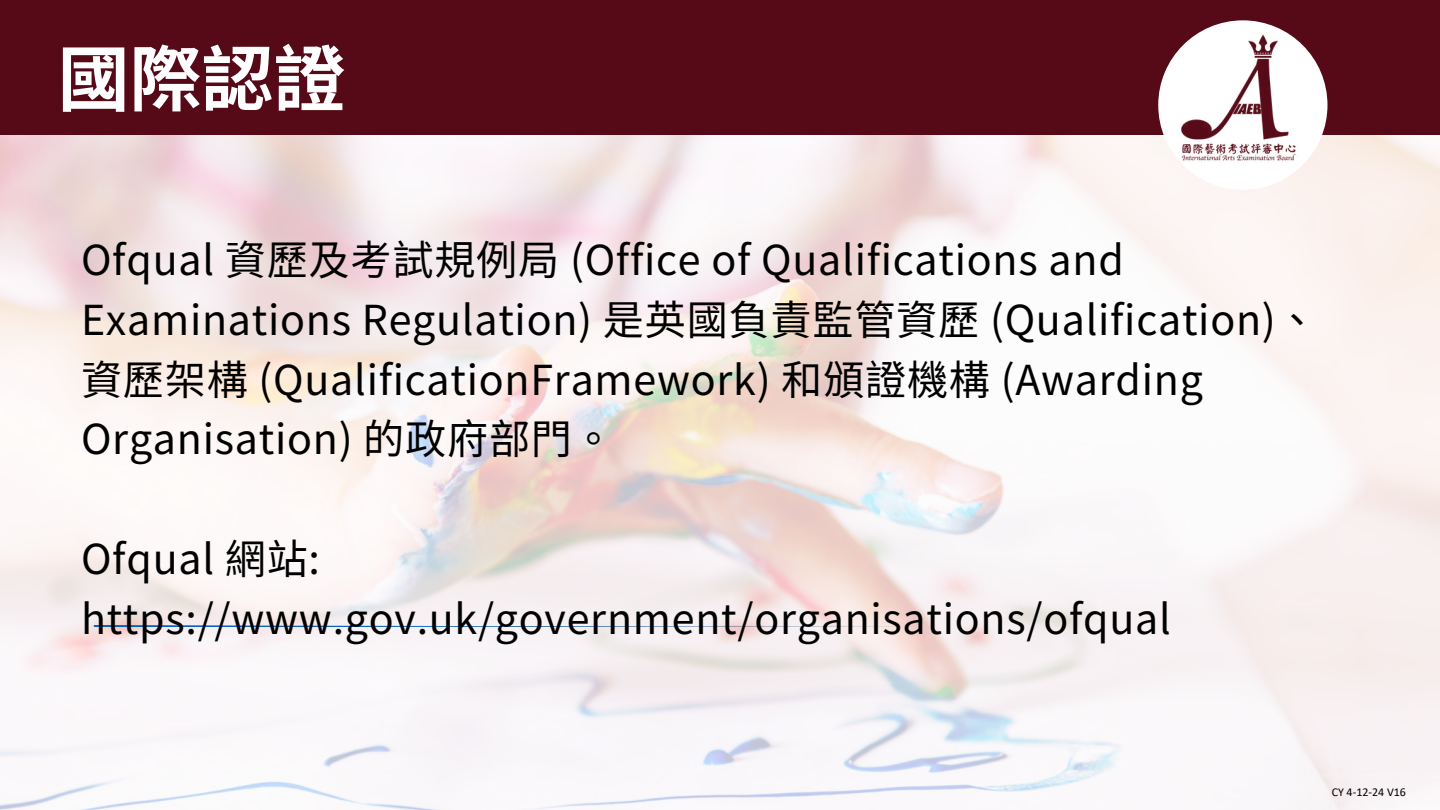
<style>
.page{position:relative;width:1440px;height:810px;background:#fff}
.page>*{position:absolute;margin:0;border:0;box-sizing:border-box;transform-origin:0 0}
.t1{font:700 72px "Noto Sans TC";color:#fff}
.t2{font:41.1px/59.7px "Noto Sans TC";letter-spacing:.02em;color:#000}
.t3{font:12px "Calibri";color:#000}
</style>
<div class="page">
<img style="left:0;top:135px;width:1440px;height:675px">
<div style="left:0;top:0;width:1440px;height:135px;background:#560917"></div>
<div style="left:1158px;top:20px;width:169px;height:170px;background:#fff;border-radius:50%"></div>
<img style="left:1174px;top:33px;width:129px;height:129px">
<img style="left:71px;top:626px;width:1149px;height:1px">
<h1 class="t1" style="left:58px;top:22px;width:289px">國際認證</h1>
<p class="t2" style="left:81px;top:228px;width:1238px">Ofqual 資歷及考試規例局 (Office of Qualifications and Examinations Regulation) 是英國負責監管資歷 (Qualification)、資歷架構 (QualificationFramework) 和頒證機構 (Awarding Organisation) 的政府部門。</p>
<p class="t2" style="left:81px;top:527px;width:1091px">Ofqual 網站: https://www.gov.uk/government/organisations/ofqual</p>
<p class="t3" style="left:1332px;top:787px;width:76px">CY 4-12-24 V16</p>
</div>
